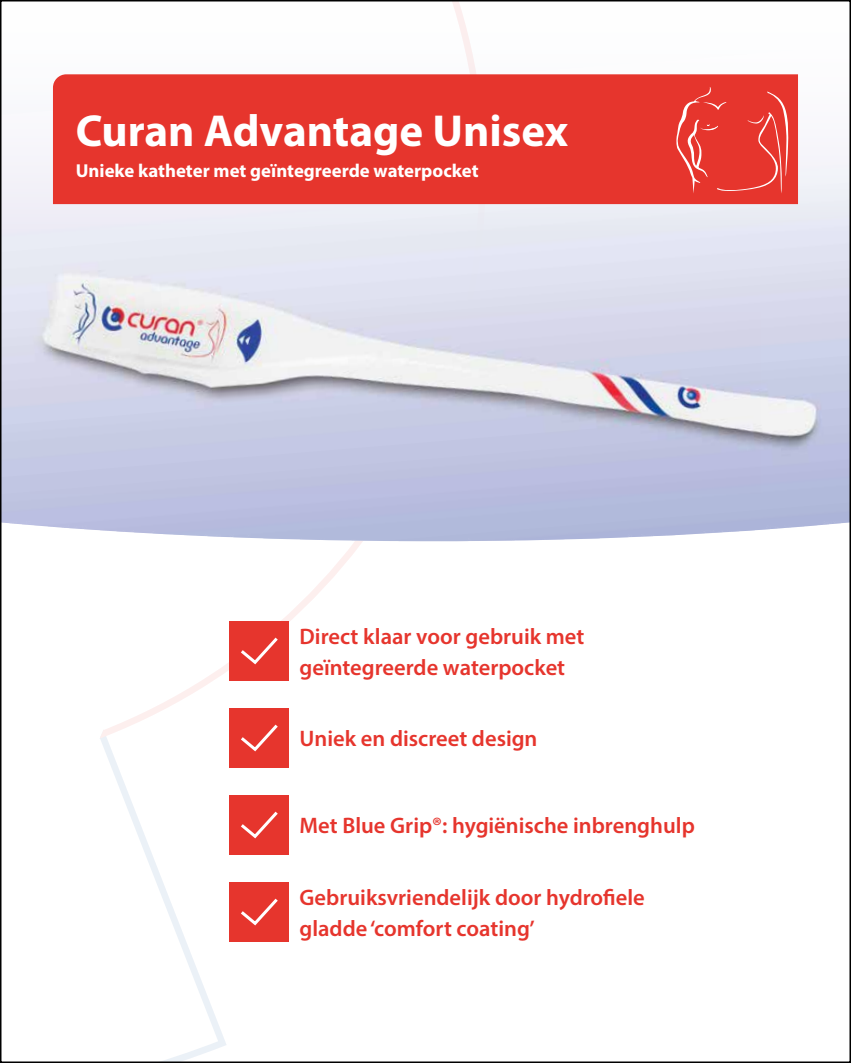
<style>
.page{position:relative;width:851px;height:1063px;background:#fff}
.page>*{position:absolute;margin:0;border:0;box-sizing:border-box;transform-origin:0 0}
.t1{font:700 45px "Myriad Pro";color:#fff}
.t2{font:600 22.5px/31.5px "Myriad Pro";color:#e6352d}
.t3{font:700 18.75px "Myriad Pro";color:#fff}
</style>
<div class="page">
<svg style="left:102px;top:743px;width:129px;height:317px"></svg>
<svg style="left:100px;top:543px;width:261px;height:200px"></svg>
<img style="left:3px;top:46px;width:844px;height:497px">
<div style="left:53px;top:74px;width:744px;height:130px;background:#e6352d"></div>
<div style="left:230px;top:883px;width:59px;height:59px;background:#e6352d"></div>
<svg style="left:241px;top:898px;width:37px;height:28px"></svg>
<div style="left:230px;top:796px;width:59px;height:59px;background:#e6352d"></div>
<svg style="left:241px;top:811px;width:37px;height:28px"></svg>
<div style="left:230px;top:708px;width:59px;height:60px;background:#e6352d"></div>
<svg style="left:241px;top:724px;width:37px;height:28px"></svg>
<div style="left:230px;top:621px;width:59px;height:60px;background:#e6352d"></div>
<svg style="left:241px;top:637px;width:37px;height:28px"></svg>
<svg style="left:676px;top:87px;width:113px;height:107px;background:#e7453d"></svg>
<h1 class="t1" style="left:76px;top:102px;width:493px">Curan Advantage Unisex</h1>
<p class="t3" style="left:76px;top:158px;width:404px">Unieke katheter met geïntegreerde waterpocket</p>
<p class="t2" style="left:299px;top:620px;width:286px">Direct klaar voor gebruik met geïntegreerde waterpocket</p>
<p class="t2" style="left:299px;top:723px;width:239px">Uniek en discreet design</p>
<p class="t2" style="left:299px;top:810px;width:397px">Met Blue Grip®: hygiënische inbrenghulp</p>
<p class="t2" style="left:299px;top:881px;width:347px">Gebruiksvriendelijk door hydrofiele gladde ‘comfort coating’</p>
</div>
